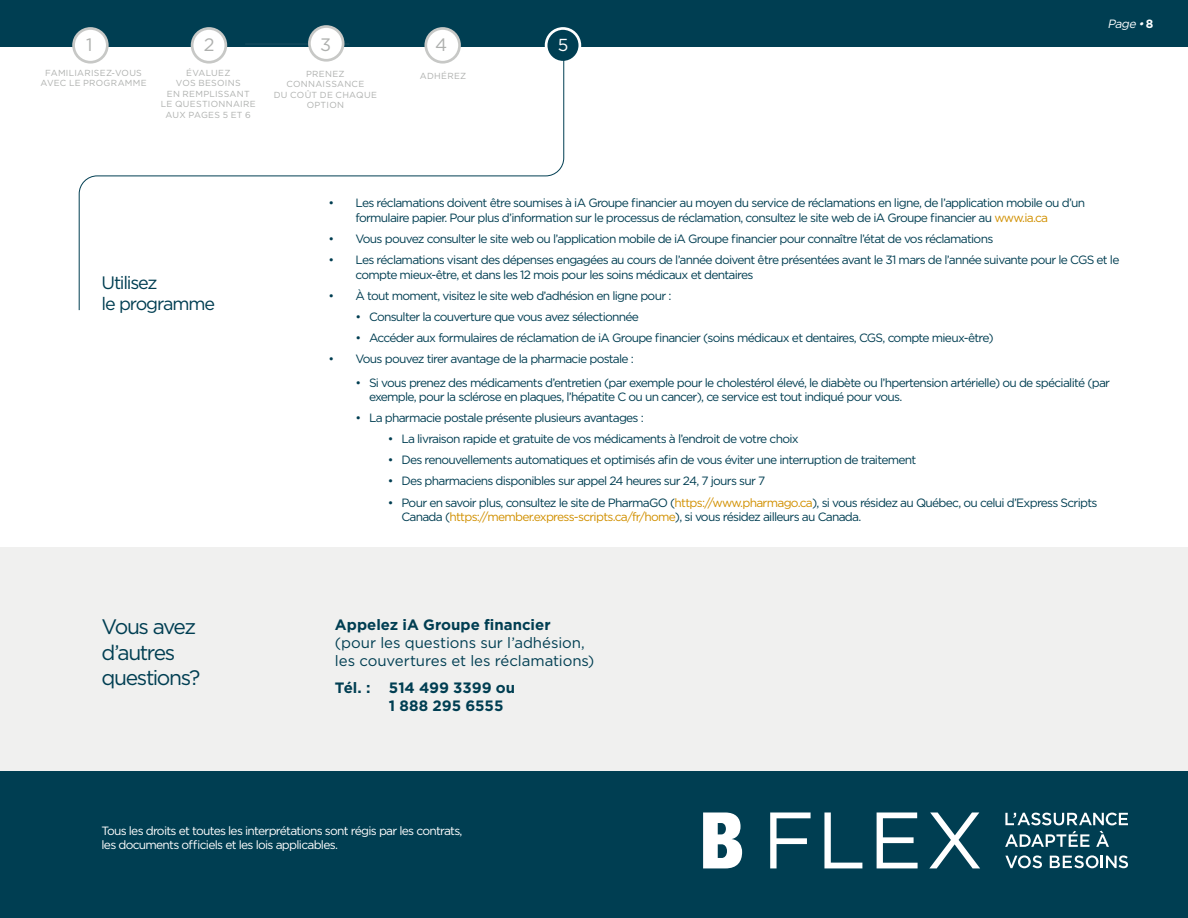
<style>
.page{position:relative;width:1188px;height:918px;background:#fff}
.page>*{position:absolute;margin:0;border:0;box-sizing:border-box;transform-origin:0 0}
.t1{font:21px/25.2px "Gotham";letter-spacing:-.065em;color:#003e52}
.t2{font:18px/21.6px "Gotham";letter-spacing:-.065em;color:#003e52}
.t3{font:18px "Gotham";color:#aeb0ae}
.t4{font:17.4px "Gotham";color:#fff}
.t5{font:15px/18px "Gotham";letter-spacing:-.005em;color:#003e52}
.t6{font:700 15px/18px "Gotham";color:#003e52}
.t7{font:12px/14.4px "Gotham";letter-spacing:-.06em;color:#003e52}
.t8{font:12px/14.4px "Gotham";letter-spacing:-.06em;color:#fff}
.t9{font:italic 12px "Gotham";color:#fcfeff}
.t10{font:8.7px/10.5px "Gotham";letter-spacing:.03em;color:#aeb0ae;text-align:center}
.s1{font-weight:700;font-style:normal}
.s2{color:#d19000}
</style>
<div class="page">
<div style="left:0;top:771px;width:1188px;height:147px;background:#003e52"></div>
<div style="left:0;top:547px;width:1188px;height:224px;background:#f0f0ef"></div>
<div style="left:0;top:0;width:1188px;height:46px;background:#003e52"></div>
<div style="left:74px;top:28px;width:33px;height:34px;background:#fff;border-radius:50%"></div>
<div style="left:72px;top:27px;width:37px;height:37px;border:3px solid #c7c8c6;border-radius:50%"></div>
<div style="left:546px;top:28px;width:34px;height:34px;background:#003e52;border-radius:50%"></div>
<div style="left:545px;top:27px;width:36px;height:37px;border:3px solid #fff;border-radius:50%"></div>
<svg style="left:78px;top:57px;width:487px;height:254px"></svg>
<div style="left:192px;top:28px;width:34px;height:34px;background:#fff;border-radius:50%"></div>
<div style="left:191px;top:27px;width:36px;height:37px;border:3px solid #c7c8c6;border-radius:50%"></div>
<hr style="left:245px;top:44px;width:104px;height:1px;background:#738592">
<div style="left:309px;top:27px;width:34px;height:33px;background:#fff;border-radius:50%"></div>
<div style="left:308px;top:25px;width:36px;height:37px;border:3px solid #c7c8c6;border-radius:50%"></div>
<div style="left:426px;top:28px;width:34px;height:34px;background:#fff;border-radius:50%"></div>
<div style="left:424px;top:27px;width:37px;height:37px;border:3px solid #c7c8c6;border-radius:50%"></div>
<svg style="left:770px;top:813px;width:41px;height:55px"></svg>
<svg style="left:824px;top:813px;width:38px;height:55px"></svg>
<svg style="left:877px;top:813px;width:41px;height:55px"></svg>
<svg style="left:929px;top:813px;width:51px;height:55px"></svg>
<svg style="left:703px;top:813px;width:39px;height:55px;background:#d3dee1"></svg>
<svg style="left:1005px;top:813px;width:123px;height:12px"></svg>
<svg style="left:1005px;top:831px;width:85px;height:16px"></svg>
<svg style="left:1096px;top:831px;width:13px;height:16px"></svg>
<svg style="left:1005px;top:855px;width:37px;height:13px"></svg>
<svg style="left:1050px;top:855px;width:78px;height:13px"></svg>
<h2 class="t3" style="left:86px;top:33px;width:8px">1</h2>
<h2 class="t3" style="left:204px;top:33px;width:12px">2</h2>
<h2 class="t3" style="left:320px;top:33px;width:13px">3</h2>
<h2 class="t3" style="left:435px;top:33px;width:14px">4</h2>
<p class="t10" style="left:274px;top:68px;width:105px">PRENEZ<br>CONNAISSANCE<br>DU COÛT DE CHAQUE<br>OPTION</p>
<p class="t10" style="left:161px;top:67px;width:96px">ÉVALUEZ<br>VOS BESOINS<br>EN REMPLISSANT<br>LE QUESTIONNAIRE<br>AUX PAGES 5 ET 6</p>
<p class="t10" style="left:45px;top:67px;width:98px">FAMILIARISEZ-VOUS</p>
<p class="t10" style="left:420px;top:70px;width:48px">ADHÉREZ</p>
<p class="t10" style="left:41px;top:78px;width:108px">AVEC LE PROGRAMME</p>
<h3 class="t4" style="left:558px;top:34px;width:12px">5</h3>
<p class="t9" style="left:1107px;top:16px;width:48px">Page•<span class="s1">8</span></p>
<h2 class="t2" style="left:102px;top:271px;width:115px">Utilisez<br>le programme</h2>
<h1 class="t1" style="left:102px;top:614px;width:100px">Vous avez d’autres questions?</h1>
<p class="t7" style="left:356px;top:196px;width:731px;text-indent:-27px">• Les réclamations doivent être soumises à iA Groupe financier au moyen du service de réclamations en ligne, de l’application mobile ou d’un formulaire papier. Pour plus d’information sur le processus de réclamation, consultez le site web de iA Groupe financier au <span class="s2">www.ia.ca</span></p>
<p class="t7" style="left:328px;top:231px;width:666px">• Vous pouvez consulter le site web ou l’application mobile de iA Groupe financier pour connaître l’état de vos réclamations</p>
<p class="t7" style="left:356px;top:252px;width:766px;text-indent:-27px">• Les réclamations visant des dépenses engagées au cours de l’année doivent être présentées avant le 31 mars de l’année suivante pour le CGS et le compte mieux-être, et dans les 12 mois pour les soins médicaux et dentaires</p>
<p class="t7" style="left:328px;top:288px;width:344px">• À tout moment, visitez le site web d’adhésion en ligne pour :</p>
<p class="t7" style="left:356px;top:309px;width:285px">• Consulter la couverture que vous avez sélectionnée</p>
<p class="t7" style="left:356px;top:330px;width:640px">• Accéder aux formulaires de réclamation de iA Groupe financier (soins médicaux et dentaires, CGS, compte mieux-être)</p>
<p class="t7" style="left:328px;top:351px;width:307px">• Vous pouvez tirer avantage de la pharmacie postale :</p>
<p class="t7" style="left:369px;top:375px;width:743px;text-indent:-14px">• Si vous prenez des médicaments d’entretien (par exemple pour le cholestérol élevé, le diabète ou l’hpertension artérielle) ou de spécialité (par exemple, pour la sclérose en plaques, l’hépatite C ou un cancer), ce service est tout indiqué pour vous.</p>
<p class="t7" style="left:356px;top:410px;width:290px">• La pharmacie postale présente plusieurs avantages :</p>
<p class="t7" style="left:388px;top:431px;width:412px">• La livraison rapide et gratuite de vos médicaments à l’endroit de votre choix</p>
<p class="t7" style="left:388px;top:453px;width:530px">• Des renouvellements automatiques et optimisés afin de vous éviter une interruption de traitement</p>
<p class="t7" style="left:388px;top:474px;width:379px">• Des pharmaciens disponibles sur appel 24 heures sur 24, 7 jours sur 7</p>
<p class="t7" style="left:401px;top:495px;width:698px;text-indent:-14px">• Pour en savoir plus, consultez le site de PharmaGO (<span class="s2">https://www.pharmago.ca</span>), si vous résidez au Québec, ou celui d’Express Scripts<br>Canada (<span class="s2">https://member.express-scripts.ca/fr/home</span>), si vous résidez ailleurs au Canada.</p>
<p class="t6" style="left:335px;top:615px;width:217px">Appelez iA Groupe financier</p>
<p class="t5" style="left:335px;top:633px;width:261px">(pour les questions sur l’adhésion, les couvertures et les réclamations)</p>
<p class="t6" style="left:389px;top:678px;width:128px;text-indent:-54px">Tél. : 514 499 3399 ou<br>1 888 295 6555</p>
<p class="t8" style="left:102px;top:823px;width:363px">Tous les droits et toutes les interprétations sont régis par les contrats, les documents officiels et les lois applicables.</p>
</div>
